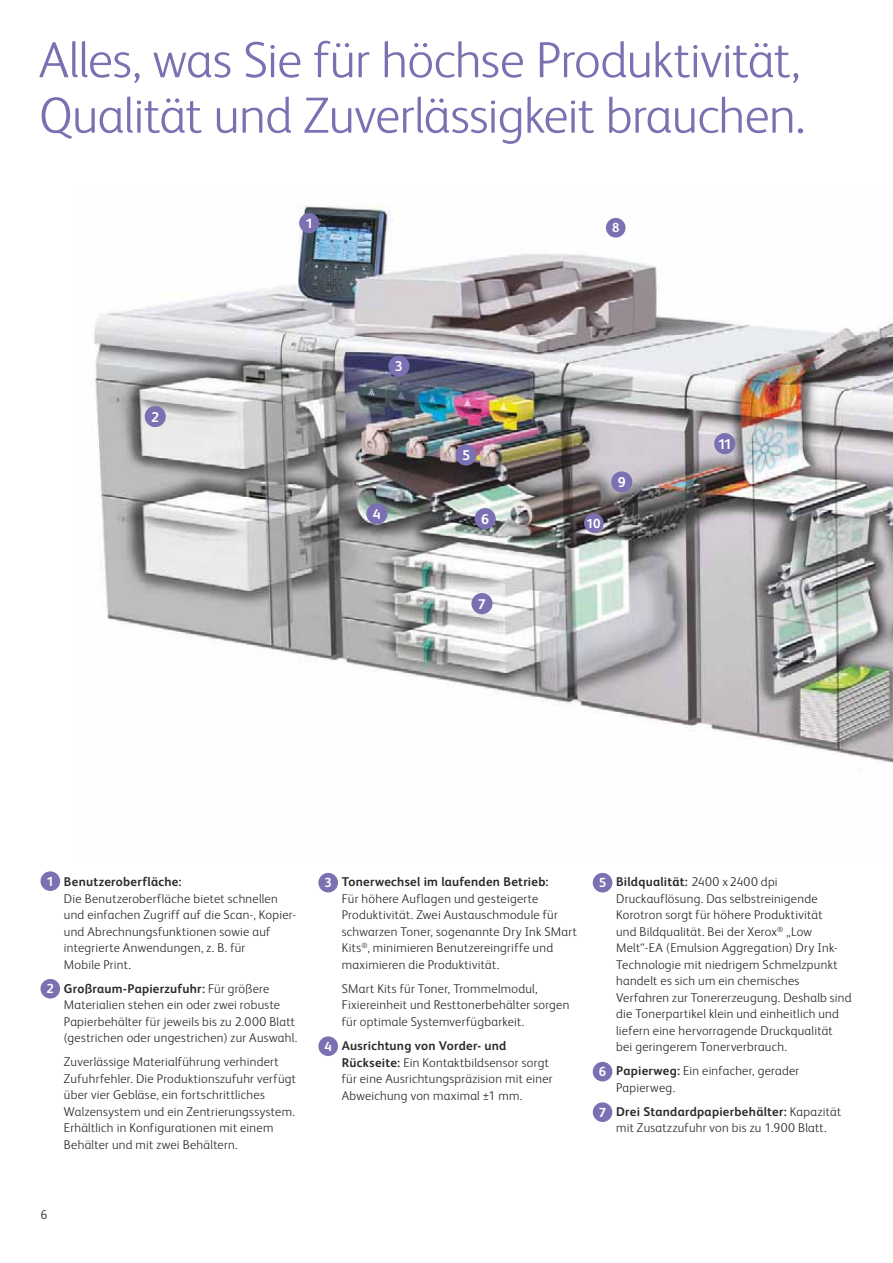
<style>
.page{position:relative;width:893px;height:1263px;background:#fff}
.page>*{position:absolute;margin:0;border:0;box-sizing:border-box;transform-origin:0 0}
.t1{font:300 51px/55.5px "Xerox Sans";letter-spacing:-.01em;color:#7b70b2}
.t2{font:700 14.25px "Xerox Sans";color:#fffffe}
.t3{font:700 13.5px "Xerox Sans";color:#fffffe}
.t4{font:700 13.2px "Xerox Sans";color:#fffffe}
.t5{font:300 12.75px/16.5px "Xerox Sans";letter-spacing:.02em;color:#292b2a}
.s1{font-weight:700;font-size:13.2px;color:#fffffe}
.s2{font-weight:700}
</style>
<div class="page">
<img style="left:94px;top:205px;width:798px;height:558px">
<div style="left:145px;top:406px;width:21px;height:21px;background:#7b70b2;border-radius:50%"></div>
<div style="left:455px;top:444px;width:21px;height:22px;background:#7b70b2;border-radius:50%"></div>
<div style="left:366px;top:503px;width:21px;height:21px;background:#7b70b2;border-radius:50%"></div>
<div style="left:388px;top:356px;width:21px;height:21px;background:#7b70b2;border-radius:50%"></div>
<div style="left:471px;top:593px;width:21px;height:21px;background:#7b70b2;border-radius:50%"></div>
<div style="left:611px;top:471px;width:21px;height:22px;background:#7b70b2;border-radius:50%"></div>
<div style="left:474px;top:508px;width:21px;height:21px;background:#7b70b2;border-radius:50%"></div>
<div style="left:714px;top:433px;width:21px;height:21px;background:#7b70b2;border-radius:50%"></div>
<div style="left:299px;top:213px;width:20px;height:20px;background:#7b70b2;border-radius:50%"></div>
<div style="left:606px;top:218px;width:19px;height:20px;background:#7b70b2;border-radius:50%"></div>
<div style="left:584px;top:513px;width:19px;height:20px;background:#7b70b2;border-radius:50%"></div>
<div style="left:40px;top:871px;width:20px;height:20px;background:#7b70b2;border-radius:50%"></div>
<div style="left:40px;top:979px;width:20px;height:20px;background:#7b70b2;border-radius:50%"></div>
<div style="left:318px;top:873px;width:20px;height:19px;background:#7b70b2;border-radius:50%"></div>
<div style="left:318px;top:1036px;width:20px;height:20px;background:#7b70b2;border-radius:50%"></div>
<div style="left:592px;top:873px;width:20px;height:19px;background:#7b70b2;border-radius:50%"></div>
<div style="left:592px;top:1062px;width:20px;height:19px;background:#7b70b2;border-radius:50%"></div>
<div style="left:592px;top:1102px;width:20px;height:20px;background:#7b70b2;border-radius:50%"></div>
<h1 class="t1" style="left:39px;top:38px;width:767px">Alles, was Sie für höchse Produktivität,<br>Qualität und Zuverlässigkeit brauchen.</h1>
<p class="t3" style="left:305px;top:218px;width:9px">1</p>
<p class="t4" style="left:612px;top:222px;width:9px">8</p>
<p class="t2" style="left:151px;top:411px;width:9px">2</p>
<p class="t2" style="left:395px;top:361px;width:9px">3</p>
<p class="t2" style="left:373px;top:508px;width:9px">4</p>
<p class="t2" style="left:462px;top:449px;width:9px">5</p>
<p class="t2" style="left:481px;top:513px;width:9px">6</p>
<p class="t2" style="left:478px;top:598px;width:9px">7</p>
<p class="t4" style="left:586px;top:518px;width:16px">10</p>
<p class="t2" style="left:617px;top:476px;width:9px">9</p>
<p class="t2" style="left:717px;top:438px;width:16px">11</p>
<p class="t5" style="left:64px;top:875px;width:233px;text-indent:-17px"><span class="s1">1</span> <span class="s2">Benutzeroberfläche:<br></span>Die Benutzeroberfläche bietet schnellen und einfachen Zugriff auf die Scan-, Kopier&shy;und Abrechnungsfunktionen sowie auf integrierte Anwendungen, z. B. für<br>Mobile Print.</p>
<p class="t5" style="left:64px;top:981px;width:235px;text-indent:-17px"><span class="s1">2</span> <span class="s2">Großraum-Papierzufuhr:</span> Für größere Materialien stehen ein oder zwei robuste Papierbehälter für jeweils bis zu 2.000 Blatt (gestrichen oder ungestrichen) zur Auswahl.</p>
<p class="t5" style="left:64px;top:1055px;width:234px">Zuverlässige Materialführung verhindert Zufuhrfehler. Die Produktionszufuhr verfügt über vier Gebläse, ein fortschrittliches Walzensystem und ein Zentrierungssystem.<br>Erhältlich in Konfigurationen mit einem Behälter und mit zwei Behältern.</p>
<p class="t5" style="left:40px;top:1208px;width:8px">6</p>
<p class="t5" style="left:342px;top:875px;width:237px;text-indent:-17px"><span class="s1">3</span> <span class="s2">Tonerwechsel im laufenden Betrieb:<br></span>Für höhere Auflagen und gesteigerte Produktivität. Zwei Austauschmodule für schwarzen Toner, sogenannte Dry Ink SMart Kits<sup>®</sup>, minimieren Benutzereingriffe und maximieren die Produktivität.</p>
<p class="t5" style="left:342px;top:982px;width:229px">SMart Kits für Toner, Trommelmodul,<br>Fixiereinheit und Resttonerbehälter sorgen für optimale Systemverfügbarkeit.</p>
<p class="t5" style="left:342px;top:1039px;width:212px;text-indent:-17px"><span class="s1">4</span> <span class="s2">Ausrichtung von Vorder- und Rückseite:</span> Ein Kontaktbildsensor sorgt für eine Ausrichtungspräzision mit einer Abweichung von maximal ±1 mm.</p>
<p class="t5" style="left:616px;top:875px;width:237px;text-indent:-17px"><span class="s1">5</span> <span class="s2">Bildqualität:</span> 2400 x 2400 dpi Druckauflösung. Das selbstreinigende Korotron sorgt für höhere Produktivität<br>und Bildqualität. Bei der Xerox<sup>®</sup> „Low Melt“-EA (Emulsion Aggregation) Dry Ink-Technologie mit niedrigem Schmelzpunkt handelt es sich um ein chemisches Verfahren zur Tonererzeugung. Deshalb sind die Tonerpartikel klein und einheitlich und liefern eine hervorragende Druckqualität bei geringerem Tonerverbrauch.</p>
<p class="t5" style="left:616px;top:1064px;width:185px;text-indent:-17px"><span class="s1">6</span> <span class="s2">Papierweg:</span> Ein einfacher, gerader<br>Papierweg.</p>
<p class="t5" style="left:598px;top:1105px;width:244px;text-align:center"><span class="s1">7</span> <span class="s2">Drei Standardpapierbehälter:</span> Kapazität mit Zusatzzufuhr von bis zu 1.900 Blatt.</p>
</div>
